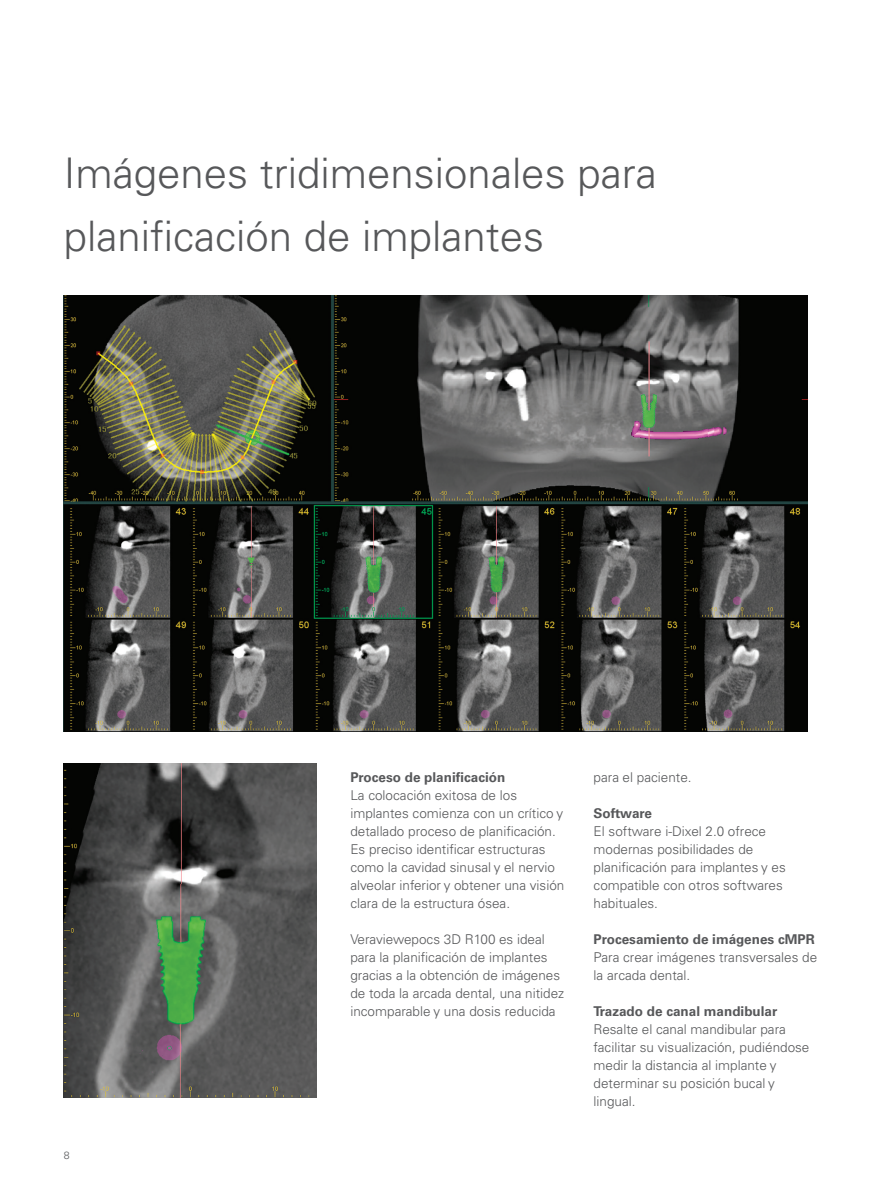
<style>
.page{position:relative;width:893px;height:1191px;background:#fff}
.page>*{position:absolute;margin:0;border:0;box-sizing:border-box;transform-origin:0 0}
.t1{font:300 42px/63px "Univers LT Pro 45";color:#57585a}
.t2{font:300 13.5px/18px "Univers LT Pro 45";color:#57585a}
.t3{font:700 13.5px "Univers LT Pro 65";color:#57585a}
.t4{font:300 10.5px "Univers LT Pro 45";color:#57585a}
</style>
<div class="page">
<img style="left:64px;top:296px;width:744px;height:436px">
<img style="left:64px;top:763px;width:253px;height:334px">
<h1 class="t1" style="left:64px;top:140px;width:594px">Imágenes tridimensionales para planificación de implantes</h1>
<p class="t4" style="left:64px;top:1148px;width:7px">8</p>
<p class="t3" style="left:350px;top:768px;width:156px">Proceso de planificación</p>
<p class="t2" style="left:350px;top:786px;width:215px">La colocación exitosa de los implantes comienza con un crítico y detallado proceso de planificación.<br>Es preciso identificar estructuras como la cavidad sinusal y el nervio alveolar inferior y obtener una visión clara de la estructura ósea.</p>
<p class="t2" style="left:350px;top:930px;width:215px">Veraviewepocs 3D R100 es ideal para la planificación de implantes gracias a la obtención de imágenes de toda la arcada dental, una nitidez incomparable y una dosis reducida</p>
<p class="t2" style="left:594px;top:768px;width:100px">para el paciente.</p>
<p class="t3" style="left:594px;top:804px;width:60px">Software</p>
<p class="t2" style="left:594px;top:822px;width:194px">El software i-Dixel 2.0 ofrece modernas posibilidades de planificación para implantes y es compatible con otros softwares habituales.</p>
<p class="t3" style="left:594px;top:930px;width:223px">Procesamiento de imágenes cMPR</p>
<p class="t2" style="left:594px;top:948px;width:225px">Para crear imágenes transversales de la arcada dental.</p>
<p class="t3" style="left:594px;top:1002px;width:185px">Trazado de canal mandibular</p>
<p class="t2" style="left:594px;top:1020px;width:217px">Resalte el canal mandibular para facilitar su visualización, pudiéndose medir la distancia al implante y determinar su posición bucal y lingual.</p>
</div>
